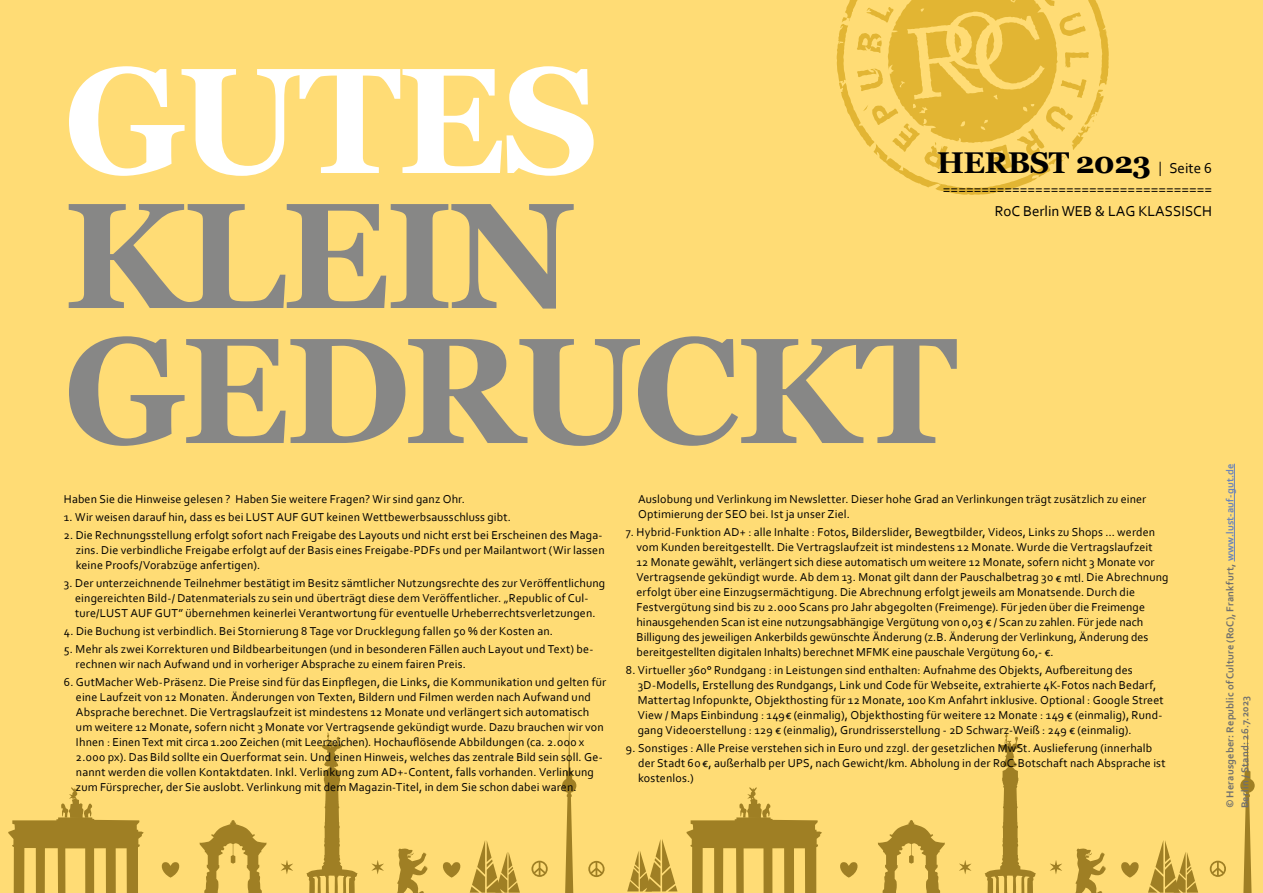
<style>
.page{position:relative;width:1263px;height:893px;background:#ffdc75}
.page>*{position:absolute;margin:0;border:0;box-sizing:border-box;transform-origin:0 0}
.t1{font:700 150px/135px "Georgia";letter-spacing:-.025em;color:#878786}
.t2{font:700 150px "Georgia";letter-spacing:-.025em;color:#fff}
.t3{font:700 30px "Georgia";letter-spacing:-.02em;color:#000}
.t4{font:15px/22px "Corbel";color:#000;text-align:right}
.t5{font:12px/15px "Corbel";letter-spacing:.01em;color:#000}
.t6{font:700 10.5px/15px "Corbel";letter-spacing:.015em;color:#6f6f6e}
.s1{font-weight:400;font-size:15px}
.s2{font-family:"Corbel";font-weight:400;font-size:15px}
.s3{color:#6a84b9}
</style>
<div class="page">
<svg style="left:837px;top:0;width:272px;height:195px"></svg>
<svg style="left:1210px;top:861px;width:16px;height:16px"></svg>
<svg style="left:959px;top:860px;width:12px;height:14px"></svg>
<svg style="left:1050px;top:860px;width:12px;height:14px"></svg>
<svg style="left:1075px;top:848px;width:31px;height:45px"></svg>
<svg style="left:985px;top:732px;width:51px;height:161px"></svg>
<svg style="left:840px;top:862px;width:18px;height:16px"></svg>
<svg style="left:1148px;top:840px;width:50px;height:53px"></svg>
<svg style="left:878px;top:820px;width:67px;height:73px"></svg>
<svg style="left:686px;top:787px;width:136px;height:106px"></svg>
<svg style="left:627px;top:839px;width:50px;height:52px"></svg>
<svg style="left:1121px;top:862px;width:18px;height:16px"></svg>
<svg style="left:1240px;top:732px;width:15px;height:161px"></svg>
<svg style="left:531px;top:861px;width:17px;height:16px"></svg>
<svg style="left:281px;top:860px;width:12px;height:14px"></svg>
<svg style="left:371px;top:860px;width:13px;height:14px"></svg>
<svg style="left:397px;top:848px;width:31px;height:45px"></svg>
<svg style="left:306px;top:732px;width:52px;height:161px"></svg>
<svg style="left:161px;top:862px;width:19px;height:16px"></svg>
<svg style="left:470px;top:841px;width:50px;height:52px"></svg>
<svg style="left:200px;top:820px;width:67px;height:73px"></svg>
<svg style="left:8px;top:787px;width:136px;height:106px"></svg>
<svg style="left:443px;top:862px;width:18px;height:16px"></svg>
<svg style="left:562px;top:732px;width:14px;height:161px"></svg>
<svg style="left:588px;top:861px;width:16px;height:16px"></svg>
<hr style="left:1234px;top:464px;width:1px;height:97px;background:#6a84b9">
<h1 class="t2" style="left:64px;top:8px;width:537px">GUTES</h1>
<h1 class="t1" style="left:64px;top:181px;width:895px">KLEIN<br>GEDRUCKT</h1>
<h2 class="t3" style="left:937px;top:140px;width:277px">HERBST 2023 <span class="s1">|</span> <span class="s2">Seite 6</span></h2>
<p class="t4" style="left:943px;top:178px;width:271px">===================================<br>RoC Berlin WEB &amp; LAG KLASSISCH</p>
<p class="t5" style="left:64px;top:491px;width:403px">Haben Sie die Hinweise gelesen ? Haben Sie weitere Fragen? Wir sind ganz Ohr.</p>
<p class="t5" style="left:64px;top:509px;width:449px">1. Wir weisen darauf hin, dass es bei LUST AUF GUT keinen Wettbewerbsausschluss gibt.</p>
<p class="t5" style="left:76px;top:527px;width:530px;text-indent:-12px">2. Die Rechnungsstellung erfolgt sofort nach Freigabe des Layouts und nicht erst bei Erscheinen des Maga&shy;zins. Die verbindliche Freigabe erfolgt auf der Basis eines Freigabe-PDFs und per Mailantwort (Wir lassen keine Proofs/Vorabzüge anfertigen).</p>
<p class="t5" style="left:64px;top:575px;width:543px;text-align:center">3. Der unterzeichnende Teilnehmer bestätigt im Besitz sämtlicher Nutzungsrechte des zur Veröffentlichung eingereichten Bild-/ Datenmaterials zu sein und überträgt diese dem Veröffentlicher. „Republic of Cul&shy;ture/LUST AUF GUT” übernehmen keinerlei Verantwortung für eventuelle Urheberrechtsverletzungen.</p>
<p class="t5" style="left:64px;top:623px;width:491px">4. Die Buchung ist verbindlich. Bei Stornierung 8 Tage vor Drucklegung fallen 50 % der Kosten an.</p>
<p class="t5" style="left:76px;top:641px;width:519px;text-indent:-12px">5. Mehr als zwei Korrekturen und Bildbearbeitungen (und in besonderen Fällen auch Layout und Text) be&shy;rechnen wir nach Aufwand und in vorheriger Absprache zu einem fairen Preis.</p>
<p class="t5" style="left:76px;top:674px;width:532px;text-indent:-12px">6. GutMacher Web-Präsenz. Die Preise sind für das Einpflegen, die Links, die Kommunikation und gelten für eine Laufzeit von 12 Monaten. Änderungen von Texten, Bildern und Filmen werden nach Aufwand und Absprache berechnet. Die Vertragslaufzeit ist mindestens 12 Monate und verlängert sich automatisch um weitere 12 Monate, sofern nicht 3 Monate vor Vertragsende gekündigt wurde. Dazu brauchen wir von Ihnen : Einen Text mit circa 1.200 Zeichen (mit Leerzeichen). Hochauflösende Abbildungen (ca. 2.000 x 2.000 px). Das Bild sollte ein Querformat sein. Und einen Hinweis, welches das zentrale Bild sein soll. Ge&shy;nannt werden die vollen Kontaktdaten. Inkl. Verlinkung zum AD+-Content, falls vorhanden. Verlinkung zum Fürsprecher, der Sie auslobt. Verlinkung mit dem Magazin-Titel, in dem Sie schon dabei waren.</p>
<p class="t5" style="left:638px;top:491px;width:510px">Auslobung und Verlinkung im Newsletter. Dieser hohe Grad an Verlinkungen trägt zusätzlich zu einer<br>Optimierung der SEO bei. Ist ja unser Ziel.</p>
<p class="t5" style="left:636px;top:524px;width:534px;text-indent:-11px">7. Hybrid-Funktion AD+ : alle Inhalte : Fotos, Bilderslider, Bewegtbilder, Videos, Links zu Shops … werden vom Kunden bereitgestellt. Die Vertragslaufzeit ist mindestens 12 Monate. Wurde die Vertragslaufzeit<br>12 Monate gewählt, verlängert sich diese automatisch um weitere 12 Monate, sofern nicht 3 Monate vor Vertragsende gekündigt wurde. Ab dem 13. Monat gilt dann der Pauschalbetrag 30 € mtl. Die Abrechnung erfolgt über eine Einzugsermächtigung. Die Abrechnung erfolgt jeweils am Monatsende. Durch die Festvergütung sind bis zu 2.000 Scans pro Jahr abgegolten (Freimenge). Für jeden über die Freimenge hinausgehenden Scan ist eine nutzungsabhängige Vergütung von 0,03 € / Scan zu zahlen. Für jede nach Billigung des jeweiligen Ankerbilds gewünschte Änderung (z.B. Änderung der Verlinkung, Änderung des bereitgestellten digitalen Inhalts) berechnet MFMK eine pauschale Vergütung 60,- €.</p>
<p class="t5" style="left:638px;top:662px;width:527px;text-indent:-12px">8. Virtueller 360° Rundgang : in Leistungen sind enthalten: Aufnahme des Objekts, Aufbereitung des 3D-Modells, Erstellung des Rundgangs, Link und Code für Webseite, extrahierte 4K-Fotos nach Bedarf, Mattertag Infopunkte, Objekthosting für 12 Monate, 100 Km Anfahrt inklusive. Optional : Google Street View / Maps Einbindung : 149€ (einmalig), Objekthosting für weitere 12 Monate : 149 € (einmalig), Rund&shy;gang Videoerstellung : 129 € (einmalig), Grundrisserstellung - 2D Schwarz-Weiß : 249 € (einmalig).</p>
<p class="t5" style="left:638px;top:740px;width:529px;text-indent:-12px">9. Sonstiges : Alle Preise verstehen sich in Euro und zzgl. der gesetzlichen MwSt. Auslieferung (innerhalb der Stadt 60€, außerhalb per UPS, nach Gewicht/km. Abholung in der RoC-Botschaft nach Absprache ist kostenlos.)</p>
<p class="t6" style="left:1222px;top:808px;width:346px;rotate:-90deg">© Herausgeber: Republic of Culture (RoC), Frankfurt, <span class="s3">www.lust-auf-gut.de<br></span>Berlin / Stand: 26.7.2023</p>
</div>
